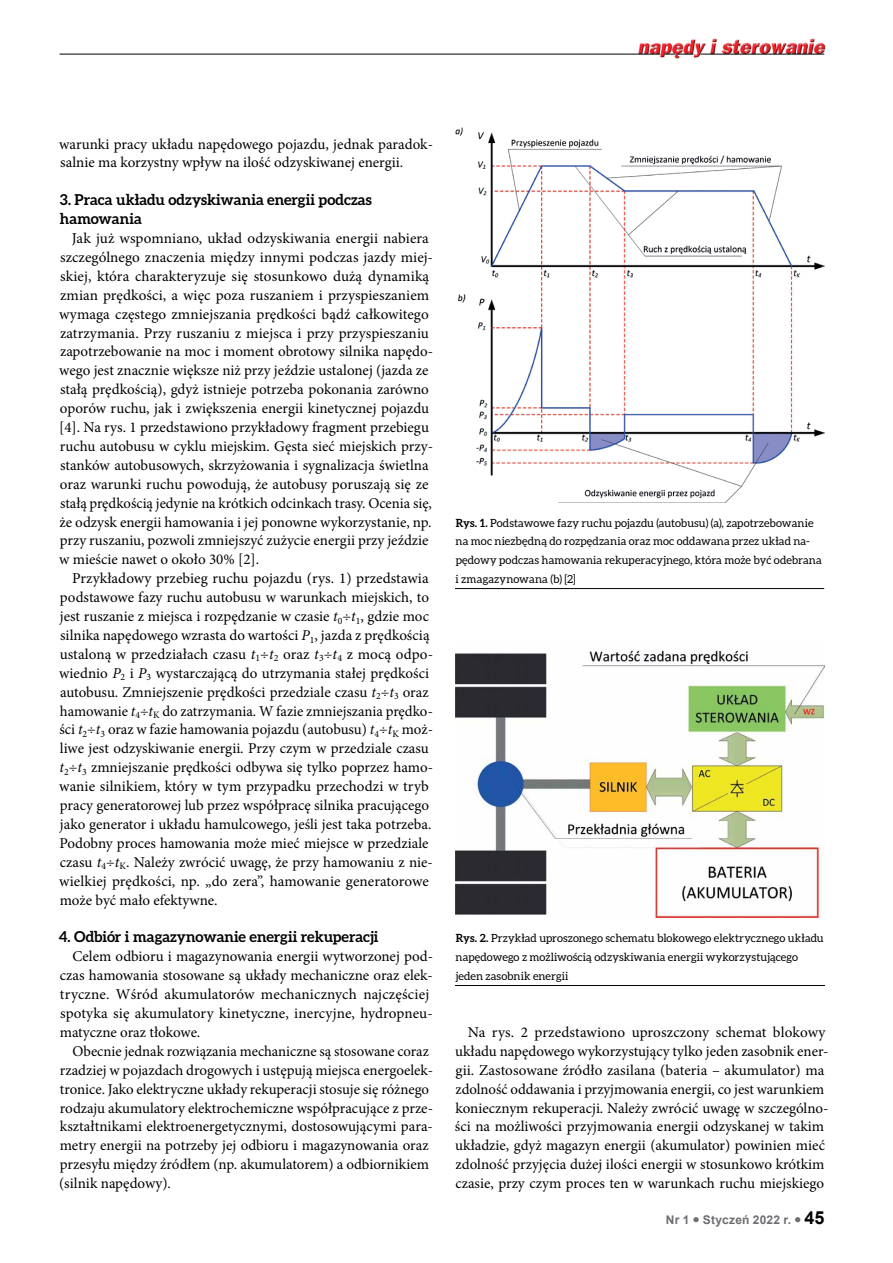
<style>
.page{position:relative;width:893px;height:1263px;background:#fff}
.page>*{position:absolute;margin:0;border:0;box-sizing:border-box;transform-origin:0 0}
.t1{font:15px/18.9px "Minion Pro";color:#000}
.t2{font:700 15px/18.9px "Aleo";color:#000}
.t3{font:700 12px "Arial";letter-spacing:.015em;color:#6d6e71}
.t4{font:11.25px/18.9px "Aleo";letter-spacing:.005em;color:#000}
.s1{font-style:italic}
.s2{font-weight:700}
.s3{font-size:18px;color:#000}
</style>
<div class="page">
<img style="left:636px;top:38px;width:190px;height:21px">
<hr style="left:60px;top:54px;width:600px;height:1px;background:#000">
<svg style="left:665px;top:54px;width:28px;height:1px"></svg>
<hr style="left:700px;top:54px;width:124px;height:1px;background:#000">
<hr style="left:455px;top:588px;width:369px;height:1px;background:#000">
<hr style="left:455px;top:985px;width:370px;height:1px;background:#000">
<img style="left:455px;top:127px;width:369px;height:375px">
<img style="left:455px;top:650px;width:369px;height:267px">
<p class="t1" style="left:59px;top:134px;width:375px">warunki pracy układu napędowego pojazdu, jednak paradok&shy;salnie ma korzystny wpływ na ilość odzyskiwanej energii.</p>
<p class="t2" style="left:60px;top:190px;width:313px">3. Praca układu odzyskiwania energii podczas hamowania</p>
<p class="t1" style="left:59px;top:229px;width:375px;text-indent:13px">Jak już wspomniano, układ odzyskiwania energii nabiera szczególnego znaczenia między innymi podczas jazdy miej&shy;skiej, która charakteryzuje się stosunkowo dużą dynamiką zmian prędkości, a więc poza ruszaniem i przyspieszaniem wymaga częstego zmniejszania prędkości bądź całkowitego zatrzymania. Przy ruszaniu z miejsca i przy przyspieszaniu zapotrzebowanie na moc i moment obrotowy silnika napędo&shy;wego jest znacznie większe niż przy jeździe ustalonej (jazda ze stałą prędkością), gdyż istnieje potrzeba pokonania zarówno oporów ruchu, jak i zwiększenia energii kinetycznej pojazdu [4]. Na rys. 1 przedstawiono przykładowy fragment przebiegu ruchu autobusu w cyklu miejskim. Gęsta sieć miejskich przy&shy;stanków autobusowych, skrzyżowania i sygnalizacja świetlna oraz warunki ruchu powodują, że autobusy poruszają się ze stałą prędkością jedynie na krótkich odcinkach trasy. Ocenia się, że odzysk energii hamowania i jej ponowne wykorzystanie, np. przy ruszaniu, pozwoli zmniejszyć zużycie energii przy jeździe w mieście nawet o około 30% [2].</p>
<p class="t1" style="left:59px;top:569px;width:375px;text-indent:13px">Przykładowy przebieg ruchu pojazdu (rys. 1) przedstawia podstawowe fazy ruchu autobusu w warunkach miejskich, to jest ruszanie z miejsca i rozpędzanie w czasie <span class="s1">t</span><sub>0</sub>÷<span class="s1">t</span><sub>1</sub>, gdzie moc silnika napędowego wzrasta do wartości <span class="s1">P</span><sub>1</sub>, jazda z prędkością ustaloną w przedziałach czasu <span class="s1">t</span><sub>1</sub>÷<span class="s1">t</span><sub>2</sub> oraz <span class="s1">t</span><sub>3</sub>÷<span class="s1">t</span><sub>4</sub> z mocą odpo&shy;wiednio <span class="s1">P</span><sub>2</sub> i <span class="s1">P</span><sub>3</sub> wystarczającą do utrzymania stałej prędkości autobusu. Zmniejszenie prędkości przedziale czasu <span class="s1">t</span><sub>2</sub>÷<span class="s1">t</span><sub>3</sub> oraz hamowanie <span class="s1">t</span><sub>4</sub>÷<span class="s1">t</span><sub>K</sub> do zatrzymania. W fazie zmniejszania prędko&shy;ści <span class="s1">t</span><sub>2</sub>÷<span class="s1">t</span><sub>3</sub> oraz w fazie hamowania pojazdu (autobusu) <span class="s1">t</span><sub>4</sub>÷<span class="s1">t</span><sub>K</sub> moż&shy;liwe jest odzyskiwanie energii. Przy czym w przedziale czasu <span class="s1">t</span><sub>2</sub>÷<span class="s1">t</span><sub>3</sub> zmniejszanie prędkości odbywa się tylko poprzez hamo&shy;wanie silnikiem, który w tym przypadku przechodzi w tryb pracy generatorowej lub przez współpracę silnika pracującego jako generator i układu hamulcowego, jeśli jest taka potrzeba.<br>Podobny proces hamowania może mieć miejsce w przedziale czasu <span class="s1">t</span><sub>4</sub>÷<span class="s1">t</span><sub>K</sub>. Należy zwrócić uwagę, że przy hamowaniu z nie&shy;wielkiej prędkości, np. „do zera”, hamowanie generatorowe może być mało efektywne.</p>
<p class="t2" style="left:59px;top:927px;width:321px">4. Odbiór i magazynowanie energii rekuperacji</p>
<p class="t1" style="left:60px;top:947px;width:375px;text-indent:13px">Celem odbioru i magazynowania energii wytworzonej pod&shy;czas hamowania stosowane są układy mechaniczne oraz elek&shy;tryczne. Wśród akumulatorów mechanicznych najczęściej spotyka się akumulatory kinetyczne, inercyjne, hydropneu&shy;matyczne oraz tłokowe.</p>
<p class="t1" style="left:59px;top:1042px;width:376px;text-indent:13px">Obecnie jednak rozwiązania mechaniczne są stosowane coraz rzadziej w pojazdach drogowych i ustępują miejsca energoelek&shy;tronice. Jako elektryczne układy rekuperacji stosuje się różnego rodzaju akumulatory elektrochemiczne współpracujące z prze&shy;kształtnikami elektroenergetycznymi, dostosowującymi para&shy;metry energii na potrzeby jej odbioru i magazynowania oraz przesyłu między źródłem (np. akumulatorem) a odbiornikiem (silnik napędowy).</p>
<p class="t4" style="left:456px;top:513px;width:368px"><span class="s2">Rys. 1.</span> Podstawowe fazy ruchu pojazdu (autobusu) (a), zapotrzebowanie na moc niezbędną do rozpędzania oraz moc oddawana przez układ na&shy;pędowy podczas hamowania rekuperacyjnego, która może być odebrana i zmagazynowana (b) [2]</p>
<p class="t4" style="left:455px;top:929px;width:370px"><span class="s2">Rys. 2.</span> Przykład uproszonego schematu blokowego elektrycznego układu napędowego z możliwością odzyskiwania energii wykorzystującego jeden zasobnik energii</p>
<p class="t1" style="left:455px;top:1023px;width:375px;text-indent:13px">Na rys. 2 przedstawiono uproszczony schemat blokowy układu napędowego wykorzystujący tylko jeden zasobnik ener&shy;gii. Zastosowane źródło zasilana (bateria – akumulator) ma zdolność oddawania i przyjmowania energii, co jest warunkiem koniecznym rekuperacji. Należy zwrócić uwagę w szczególno&shy;ści na możliwości przyjmowania energii odzyskanej w takim układzie, gdyż magazyn energii (akumulator) powinien mieć zdolność przyjęcia dużej ilości energii w stosunkowo krótkim czasie, przy czym proces ten w warunkach ruchu miejskiego</p>
<p class="t3" style="left:666px;top:1212px;width:160px">Nr 1 ● Styczeń 2022 r. ● <span class="s3">45</span></p>
</div>
